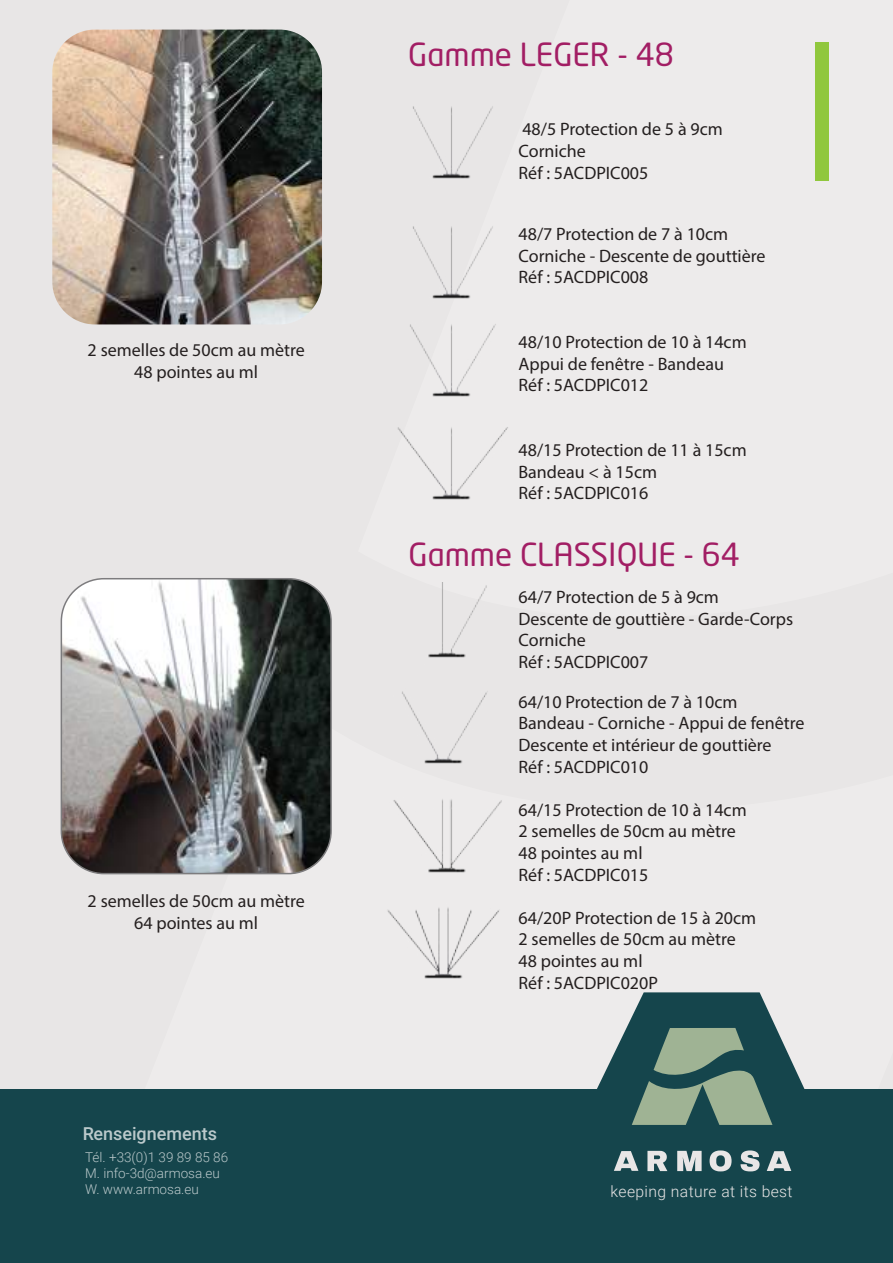
<style>
.page{position:relative;width:893px;height:1263px;background:#fff}
.page>*{position:absolute;margin:0;border:0;box-sizing:border-box;transform-origin:0 0}
.t1{font:31.5px "Neo Tech Std";color:#a21e64}
.t2{font:18px/21.6px "Myriad Pro";color:#241f1f}
.t3{font:500 18px "Roboto";color:#fff}
.t4{font:300 15.75px "Roboto";letter-spacing:.025em;color:#e8e6e6}
.t5{font:300 13.5px/16.2px "Roboto";color:#fff}
</style>
<div class="page">
<div style="left:0;top:0;width:893px;height:1262px;background:#e8e6e6"></div>
<div style="left:0;top:1089px;width:893px;height:173px;background:#15454c"></div>
<svg style="left:597px;top:992px;width:208px;height:133px"></svg>
<svg style="left:767px;top:1151px;width:24px;height:20px"></svg>
<svg style="left:614px;top:1151px;width:24px;height:20px"></svg>
<svg style="left:647px;top:1151px;width:20px;height:20px"></svg>
<svg style="left:677px;top:1151px;width:25px;height:20px"></svg>
<svg style="left:710px;top:1150px;width:22px;height:21px"></svg>
<svg style="left:740px;top:1150px;width:20px;height:21px"></svg>
<img style="left:52px;top:30px;width:270px;height:294px">
<img style="left:61px;top:579px;width:268px;height:294px">
<div style="left:61px;top:578px;width:271px;height:296px;border:2px solid #7d7c7e;border-radius:43px"></div>
<img style="left:413px;top:226px;width:80px;height:73px">
<img style="left:410px;top:324px;width:86px;height:73px">
<img style="left:397px;top:427px;width:111px;height:73px">
<img style="left:428px;top:582px;width:59px;height:76px">
<img style="left:402px;top:691px;width:86px;height:73px">
<img style="left:393px;top:799px;width:109px;height:74px">
<img style="left:388px;top:908px;width:111px;height:71px">
<div style="left:815px;top:42px;width:13px;height:138px;background:#90c73d"></div>
<img style="left:413px;top:106px;width:80px;height:73px">
<p class="t2" style="left:88px;top:339px;width:219px;text-align:center">2 semelles de 50cm au mètre<br>48 pointes au ml</p>
<p class="t2" style="left:88px;top:890px;width:219px;text-align:center">2 semelles de 50cm au mètre<br>64 pointes au ml</p>
<p class="t3" style="left:82px;top:1121px;width:136px">Renseignements</p>
<p class="t5" style="left:85px;top:1148px;width:145px">Tél. +33(0)1 39 89 85 86<br>M. info-3d@armosa.eu<br>W. www.armosa.eu</p>
<h1 class="t1" style="left:408px;top:35px;width:267px">Gamme LEGER - 48</h1>
<p class="t2" style="left:519px;top:118px;width:206px">48/5 Protection de 5 à 9cm<br>Corniche<br>Réf : 5ACDPIC005</p>
<p class="t2" style="left:519px;top:223px;width:249px">48/7 Protection de 7 à 10cm<br>Corniche - Descente de gouttière<br>Réf : 5ACDPIC008</p>
<p class="t2" style="left:519px;top:331px;width:230px">48/10 Protection de 10 à 14cm<br>Appui de fenêtre - Bandeau<br>Réf : 5ACDPIC012</p>
<p class="t2" style="left:519px;top:439px;width:230px">48/15 Protection de 11 à 15cm<br>Bandeau &lt; à 15cm<br>Réf : 5ACDPIC016</p>
<h1 class="t1" style="left:408px;top:535px;width:333px">Gamme CLASSIQUE - 64</h1>
<p class="t2" style="left:519px;top:586px;width:276px">64/7 Protection de 5 à 9cm<br>Descente de gouttière - Garde-Corps<br>Corniche<br>Réf : 5ACDPIC007</p>
<p class="t2" style="left:519px;top:691px;width:287px">64/10 Protection de 7 à 10cm<br>Bandeau - Corniche - Appui de fenêtre<br>Descente et intérieur de gouttière<br>Réf : 5ACDPIC010</p>
<p class="t2" style="left:519px;top:799px;width:230px">64/15 Protection de 10 à 14cm<br>2 semelles de 50cm au mètre<br>48 pointes au ml<br>Réf : 5ACDPIC015</p>
<p class="t2" style="left:519px;top:907px;width:239px">64/20P Protection de 15 à 20cm<br>2 semelles de 50cm au mètre<br>48 pointes au ml<br>Réf : 5ACDPIC020P</p>
<p class="t4" style="left:611px;top:1180px;width:184px">keeping nature at its best</p>
<p class="t5" style="left:618px;top:1187px;width:115px">W. www.armosa.eu</p>
</div>
